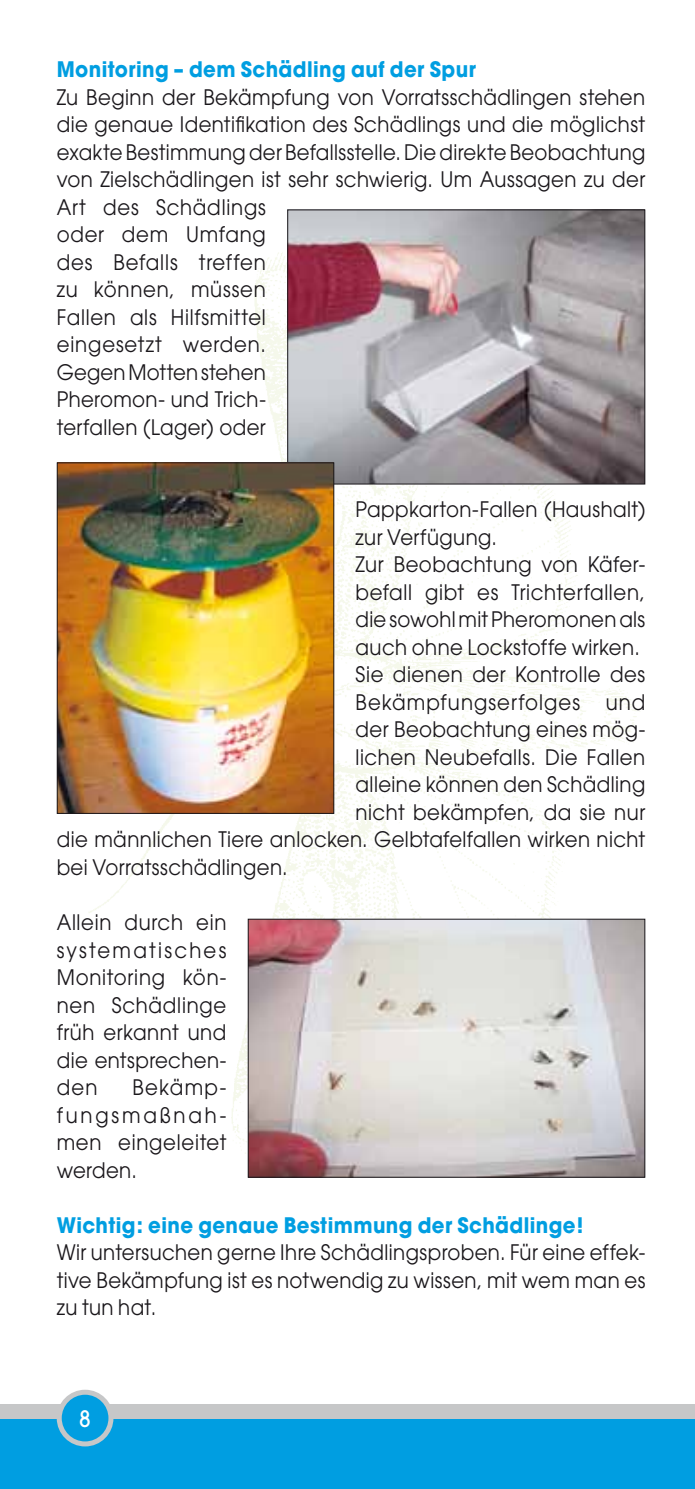
<style>
.page{position:relative;width:695px;height:1489px;background:#fff}
.page>*{position:absolute;margin:0;border:0;box-sizing:border-box;transform-origin:0 0}
.t1{font:500 22.5px "Avant Garde";color:#fff;scale:.93 1}
.t2{font:21.25px/27.5px "Avant Garde";letter-spacing:.02em;color:#1a171b;text-align:justify;scale:.93 1}
.t3{font:700 21.25px "Avant Garde";letter-spacing:.02em;color:#009ee1;scale:.93 1}
.t4{font:21.25px "Avant Garde";letter-spacing:.05em;color:#1a171b;scale:.93 1}
</style>
<div class="page">
<div style="left:0;top:1417px;width:694px;height:71px;background:#009ee1"></div>
<div style="left:0;top:1403px;width:694px;height:14px;background:#c6c7c8"></div>
<div style="left:59px;top:1391px;width:52px;height:52px;background:#009ee1;border-radius:50%"></div>
<div style="left:57px;top:1389px;width:56px;height:57px;border:5px solid #c6c7c8;border-radius:50%"></div>
<img style="left:57px;top:252px;width:588px;height:910px">
<img style="left:250px;top:920px;width:393px;height:255px">
<div style="left:248px;top:918px;width:397px;height:259px;border:1px solid #1a171b"></div>
<img style="left:289px;top:211px;width:354px;height:271px">
<div style="left:287px;top:209px;width:358px;height:275px;border:1px solid #1a171b"></div>
<img style="left:59px;top:464px;width:273px;height:347px">
<div style="left:57px;top:462px;width:277px;height:351px;border:1px solid #1a171b"></div>
<p class="t3" style="left:57px;top:55px;width:452px">Monitoring – dem Schädling auf der Spur</p>
<p class="t2" style="left:57px;top:83px;width:634px;text-align:left">Zu Beginn der Bekämpfung von Vorratsschädlingen stehen die genaue Identifikation des Schädlings und die möglichst exakte Bestimmung der Befallsstelle. Die direkte Beobachtung von Zielschädlingen ist sehr schwierig. Um Aussagen zu der<br>Art des Schädlings<br>oder dem Umfang<br>des Befalls treffen<br>zu können, müssen<br>Fallen als Hilfsmittel<br>eingesetzt werden.<br>Gegen Motten stehen<br>Pheromon- und Trich-<br>terfallen (Lager) oder</p>
<p class="t2" style="left:355px;top:496px;width:313px">Pappkarton-Fallen (Haushalt)</p>
<p class="t2" style="left:355px;top:523px;width:153px">zur Verfügung.</p>
<p class="t2" style="left:355px;top:551px;width:313px">Zur Beobachtung von Käfer-</p>
<p class="t2" style="left:355px;top:578px;width:313px">befall gibt es Trichterfallen,</p>
<p class="t2" style="left:355px;top:606px;width:313px">die sowohl mit Pheromonen als</p>
<p class="t2" style="left:355px;top:633px;width:307px">auch ohne Lockstoffe wirken.</p>
<p class="t2" style="left:355px;top:661px;width:313px">Sie dienen der Kontrolle des</p>
<p class="t4" style="left:355px;top:689px;width:313px">Bekämpfungserfolges und</p>
<p class="t2" style="left:355px;top:716px;width:313px">der Beobachtung eines mög-</p>
<p class="t2" style="left:355px;top:743px;width:313px">lichen Neubefalls. Die Fallen</p>
<p class="t2" style="left:355px;top:771px;width:313px">alleine können den Schädling</p>
<p class="t2" style="left:355px;top:798px;width:313px">nicht bekämpfen, da sie nur</p>
<p class="t2" style="left:57px;top:825px;width:634px">die männlichen Tiere anlocken. Gelbtafelfallen wirken nicht</p>
<p class="t2" style="left:57px;top:853px;width:250px">bei Vorratsschädlingen.</p>
<p class="t2" style="left:57px;top:908px;width:184px">Allein durch ein systematisches Monitoring kön&shy;nen Schädlinge früh erkannt und die entsprechen&shy;den</p>
<p class="t2" style="left:57px;top:1073px;width:184px;text-indent:76px">Bekämp&shy;fungsmaßnah&shy;men eingeleitet werden.</p>
<p class="t3" style="left:57px;top:1210px;width:567px">Wichtig: eine genaue Bestimmung der Schädlinge!</p>
<p class="t2" style="left:57px;top:1238px;width:634px">Wir untersuchen gerne Ihre Schädlingsproben. Für eine effek&shy;tive Bekämpfung ist es notwendig zu wissen, mit wem man es zu tun hat.</p>
<p class="t1" style="left:79px;top:1404px;width:14px">8</p>
</div>
